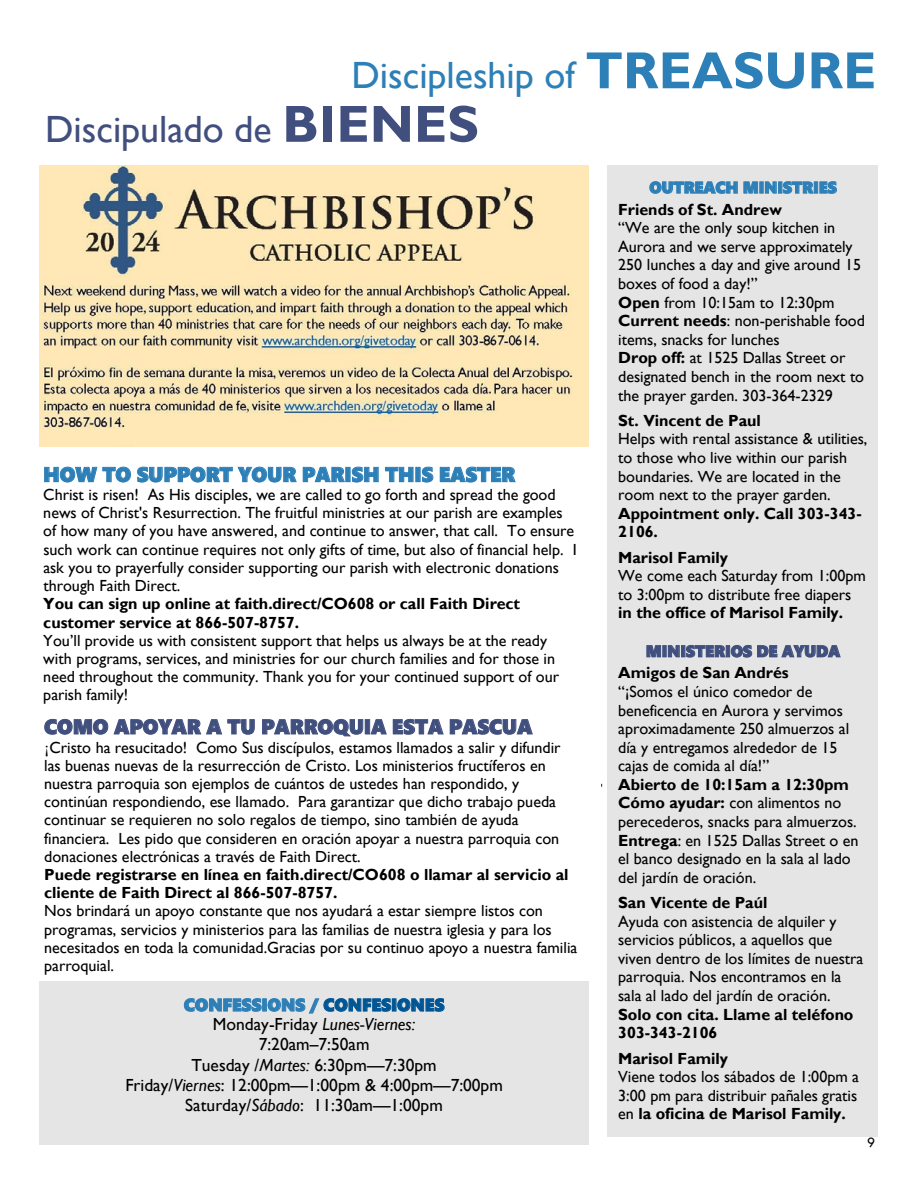
<style>
.page{position:relative;width:918px;height:1188px;background:#fff}
.page>*{position:absolute;margin:0;border:0;box-sizing:border-box;transform-origin:0 0}
.t1{font:37.95px/53.6px "Gill Sans";color:#2d7fb7}
.t2{font:20.4px "Segoe UI Black";color:#2d7fb7}
.t3{font:20.4px "Segoe UI Black";color:#414f7e}
.t4{font:17.55px/20px "Gill Sans";color:#000;text-align:center}
.t5{font:16.05px/18.6px "Gill Sans";color:#000}
.t6{font:16.05px/21.5px "Segoe UI Black";color:#2d7fb7}
.t7{font:16.05px/21.5px "Segoe UI Black";color:#414f7e}
.t8{font:14.55px "Tw Cen";color:#000}
.s1{font-weight:700;font-size:52.5px}
.s2{color:#414f7e}
.s3{font-weight:700;font-size:52.5px;color:#414f7e}
.s4{font-weight:700}
.s5{font-family:"Times New Roman"}
.s6{font-family:"Segoe UI Black";color:#2d7fb7}
.s7{font-family:"Segoe UI Black";color:#005594}
.s8{font-style:italic}
.s9{font-family:"Gill Sans";font-weight:700;color:#000}
</style>
<div class="page">
<div style="left:608px;top:165px;width:270px;height:971px;background:#e5e5e5"></div>
<div style="left:40px;top:981px;width:549px;height:164px;background:#e5e5e5"></div>
<img style="left:40px;top:165px;width:549px;height:281px">
<p class="t1" style="left:45px;top:49px;width:833px;text-indent:306px">Discipleship of <span class="s1">TREASURE<br></span><span class="s2">Discipulado de</span> <span class="s3">BIENES</span></p>
<p class="t2" style="left:43px;top:460px;width:473px">HOW TO SUPPORT YOUR PARISH THIS EASTER</p>
<p class="t5" style="left:43px;top:486px;width:535px;line-height:18.1px">Christ is risen! As His disciples, we are called to go forth and spread the good news of Christ's Resurrection. The fruitful ministries at our parish are examples of how many of you have answered, and continue to answer, that call. To ensure such work can continue requires not only gifts of time, but also of financial help. I ask you to prayerfully consider supporting our parish with electronic donations through Faith Direct.<br><span class="s4">You can sign up online at faith.direct/CO608 or call Faith Direct customer service at 866-507-8757.<br></span>You’ll provide us with consistent support that helps us always be at the ready with programs, services, and ministries for our church families and for those in need throughout the community. Thank you for your continued support of our parish family!</p>
<p class="t3" style="left:44px;top:712px;width:490px">COMO APOYAR A TU PARROQUIA ESTA PASCUA</p>
<p class="t5" style="left:44px;top:738px;width:535px;line-height:18.1px"><span class="s5">¡</span>Cristo ha resucitado! Como Sus discípulos, estamos llamados a salir y difundir las buenas nuevas de la resurrección de Cristo. Los ministerios fructíferos en nuestra parroquia son ejemplos de cuántos de ustedes han respondido, y continúan respondiendo, ese llamado. Para garantizar que dicho trabajo pueda continuar se requieren no solo regalos de tiempo, sino también de ayuda financiera. Les pido que consideren en oración apoyar a nuestra parroquia con donaciones electrónicas a través de Faith Direct.<br><span class="s4">Puede registrarse en línea en faith.direct/CO608 o llamar al servicio al cliente de Faith Direct al 866-507-8757.<br></span>Nos brindará un apoyo constante que nos ayudará a estar siempre listos con programas, servicios y ministerios para las familias de nuestra iglesia y para los necesitados en toda la comunidad.Gracias por su continuo apoyo a nuestra familia parroquial.</p>
<p class="t4" style="left:125px;top:996px;width:379px"><span class="s6">CONFESSIONS /</span> <span class="s7">CONFESIONES<br></span>Monday-Friday <span class="s8">Lunes-Viernes:<br></span>7:20am–7:50am<br>Tuesday /<span class="s8">Martes:</span> 6:30pm—7:30pm<br>Friday/<span class="s8">Viernes</span>: 12:00pm—1:00pm &amp; 4:00pm—7:00pm<br>Saturday/<span class="s8">Sábado</span>: 11:30am—1:00pm</p>
<p class="t6" style="left:618px;top:176px;width:220px;text-indent:31px">OUTREACH MINISTRIES<br><span class="s9">Friends of St. Andrew</span></p>
<p class="t5" style="left:618px;top:219px;width:248px">“We are the only soup kitchen in<br>Aurora and we serve approximately<br>250 lunches a day and give around 15 boxes of food a day!”<br><span class="s4">Open</span> from 10:15am to 12:30pm<br><span class="s4">Current needs</span>: non-perishable food items, snacks for lunches<br><span class="s4">Drop off:</span> at 1525 Dallas Street or designated bench in the room next to the prayer garden. 303-364-2329</p>
<p class="t5" style="left:618px;top:412px;width:251px"><span class="s4">St. Vincent de Paul<br></span>Helps with rental assistance &amp; utilities, to those who live within our parish boundaries. We are located in the room next to the prayer garden.<br><span class="s4">Appointment only. Call 303-343-<br>2106.</span></p>
<p class="t5" style="left:618px;top:548px;width:249px"><span class="s4">Marisol Family<br></span>We come each Saturday from 1:00pm to 3:00pm to distribute free diapers <span class="s4">in the office of Marisol Family.</span></p>
<p class="t7" style="left:618px;top:640px;width:224px;text-indent:28px">MINISTERIOS DE AYUDA<br><span class="s9">Amigos de San Andrés</span></p>
<p class="t5" style="left:618px;top:683px;width:242px">“¡Somos el único comedor de beneficencia en Aurora y servimos aproximadamente 250 almuerzos al día y entregamos alrededor de 15 cajas de comida al día!”<br><span class="s4">Abierto de 10:15am a 12:30pm<br>Cómo ayudar:</span> con alimentos no perecederos, snacks para almuerzos.<br><span class="s4">Entrega</span>: en 1525 Dallas Street o en el banco designado en la sala al lado del jardín de oración.</p>
<p class="t5" style="left:618px;top:894px;width:247px"><span class="s4">San Vicente de Paúl<br></span>Ayuda con asistencia de alquiler y servicios públicos, a aquellos que viven dentro de los límites de nuestra parroquia. Nos encontramos en la sala al lado del jardín de oración.<br><span class="s4">Solo con cita. Llame al teléfono<br>303-343-2106</span></p>
<p class="t5" style="left:618px;top:1049px;width:242px"><span class="s4">Marisol Family<br></span>Viene todos los sábados de 1:00pm a<br>3:00 pm para distribuir pañales gratis en <span class="s4">la oficina de Marisol Family.</span></p>
<p class="t8" style="left:867px;top:1134px;width:10px">9</p>
</div>
